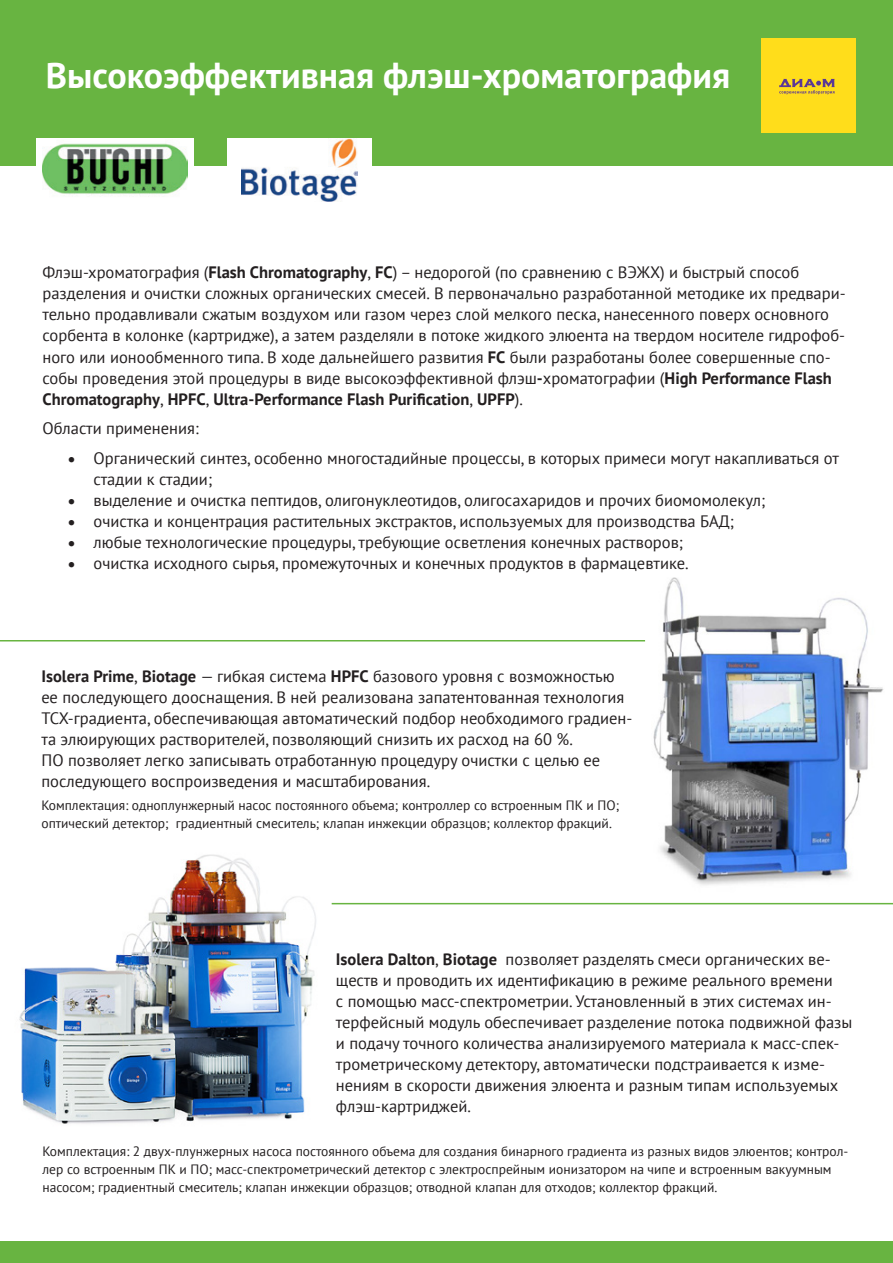
<style>
.page{position:relative;width:893px;height:1263px;background:#fff}
.page>*{position:absolute;margin:0;border:0;box-sizing:border-box;transform-origin:0 0}
.gmail-m_-44663604430{font:700 36px "PT Sans";color:#fff}
.t1{font:16.5px/21px "PT Sans";color:#231f20}
.t2{font:13.5px/18px "PT Sans";color:#231f20}
.s1{font-weight:700}
</style>
<div class="page">
<div style="left:0;top:0;width:893px;height:166px;background:#68b441"></div>
<div style="left:0;top:1242px;width:893px;height:21px;background:#68b441"></div>
<div style="left:761px;top:38px;width:95px;height:95px;background:#ffdd1b"></div>
<svg style="left:779px;top:79px;width:56px;height:15px"></svg>
<div style="left:36px;top:138px;width:157px;height:64px;background:#fff"></div>
<img style="left:43px;top:143px;width:144px;height:54px">
<div style="left:227px;top:138px;width:145px;height:64px;background:#fff"></div>
<img style="left:242px;top:138px;width:116px;height:64px">
<img style="left:644px;top:578px;width:240px;height:307px">
<img style="left:19px;top:854px;width:297px;height:270px">
<hr style="left:0;top:640px;width:645px;height:1px;background:#68b441">
<hr style="left:332px;top:903px;width:561px;height:1px;background:#68b441">
<p class="gmail-m_-44663604430" style="left:46px;top:51px;width:686px">Высокоэффективная флэш-хроматография</p>
<p class="t1" style="left:43px;top:262px;width:805px">Флэш-хроматография (<span class="s1">Flash Chromatography</span>, <span class="s1">FC</span>) – недорогой (по сравнению с ВЭЖХ) и быстрый способ разделения и очистки сложных органических смесей. В первоначально разработанной методике их предвари&shy;тельно продавливали сжатым воздухом или газом через слой мелкого песка, нанесенного поверх основного сорбента в колонке (картридже), а затем разделяли в потоке жидкого элюента на твердом носителе гидрофоб&shy;ного или ионообменного типа. В ходе дальнейшего развития <span class="s1">FC</span> были разработаны более совершенные спо&shy;собы проведения этой процедуры в виде высокоэффективной флэш<span class="s1">-</span>хроматографии (<span class="s1">High Performance Flash Chromatography</span>, <span class="s1">HPFC</span>, <span class="s1">Ultra-Performance Flash Purification</span>, <span class="s1">UPFP</span>).</p>
<p class="t1" style="left:43px;top:417px;width:158px">Области применения:</p>
<p class="t1" style="left:94px;top:447px;width:747px;text-indent:-26px">• Органический синтез, особенно многостадийные процессы, в которых примеси могут накапливаться от стадии к стадии;</p>
<p class="t1" style="left:68px;top:489px;width:699px">• выделение и очистка пептидов, олигонуклеотидов, олигосахаридов и прочих биомомолекул;</p>
<p class="t1" style="left:68px;top:510px;width:668px">• очистка и концентрация растительных экстрактов, используемых для производства БАД;</p>
<p class="t1" style="left:68px;top:531px;width:617px">• любые технологические процедуры, требующие осветления конечных растворов;</p>
<p class="t1" style="left:68px;top:552px;width:622px">• очистка исходного сырья, промежуточных и конечных продуктов в фармацевтике.</p>
<p class="t1" style="left:41px;top:666px;width:592px"><span class="s1">Isolera Prime</span>, <span class="s1">Biotage</span> — гибкая система <span class="s1">HPFC</span> базового уровня с возможностью ее последующего дооснащения. В ней реализована запатентованная технология ТСХ-градиента, обеспечивающая автоматический подбор необходимого градиен&shy;та элюирующих растворителей, позволяющий снизить их расход на 60 %.</p>
<p class="t1" style="left:41px;top:750px;width:560px">ПО позволяет легко записывать отработанную процедуру очистки с целью ее последующего воспроизведения и масштабирования.</p>
<p class="t2" style="left:41px;top:796px;width:579px">Комплектация: одноплунжерный насос постоянного объема; контроллер со встроенным ПК и ПО; оптический детектор; градиентный смеситель; клапан инжекции образцов; коллектор фракций.</p>
<p class="t1" style="left:336px;top:948px;width:518px"><span class="s1">Isolera Dalton</span>, <span class="s1">Biotage</span> позволяет разделять смеси органических ве&shy;ществ и проводить их идентификацию в режиме реального времени<br>с помощью масс-спектрометрии. Установленный в этих системах ин&shy;терфейсный модуль обеспечивает разделение потока подвижной фазы и подачу точного количества анализируемого материала к масс-спек&shy;трометрическому детектору, автоматически подстраивается к изме&shy;нениям в скорости движения элюента и разным типам используемых флэш-картриджей.</p>
<p class="t2" style="left:43px;top:1142px;width:807px">Комплектация: 2 двух-плунжерных насоса постоянного объема для создания бинарного градиента из разных видов элюентов; контрол&shy;лер со встроенным ПК и ПО; масс-спектрометрический детектор с электроспрейным ионизатором на чипе и встроенным вакуумным насосом; градиентный смеситель; клапан инжекции образцов; отводной клапан для отходов; коллектор фракций.</p>
</div>
